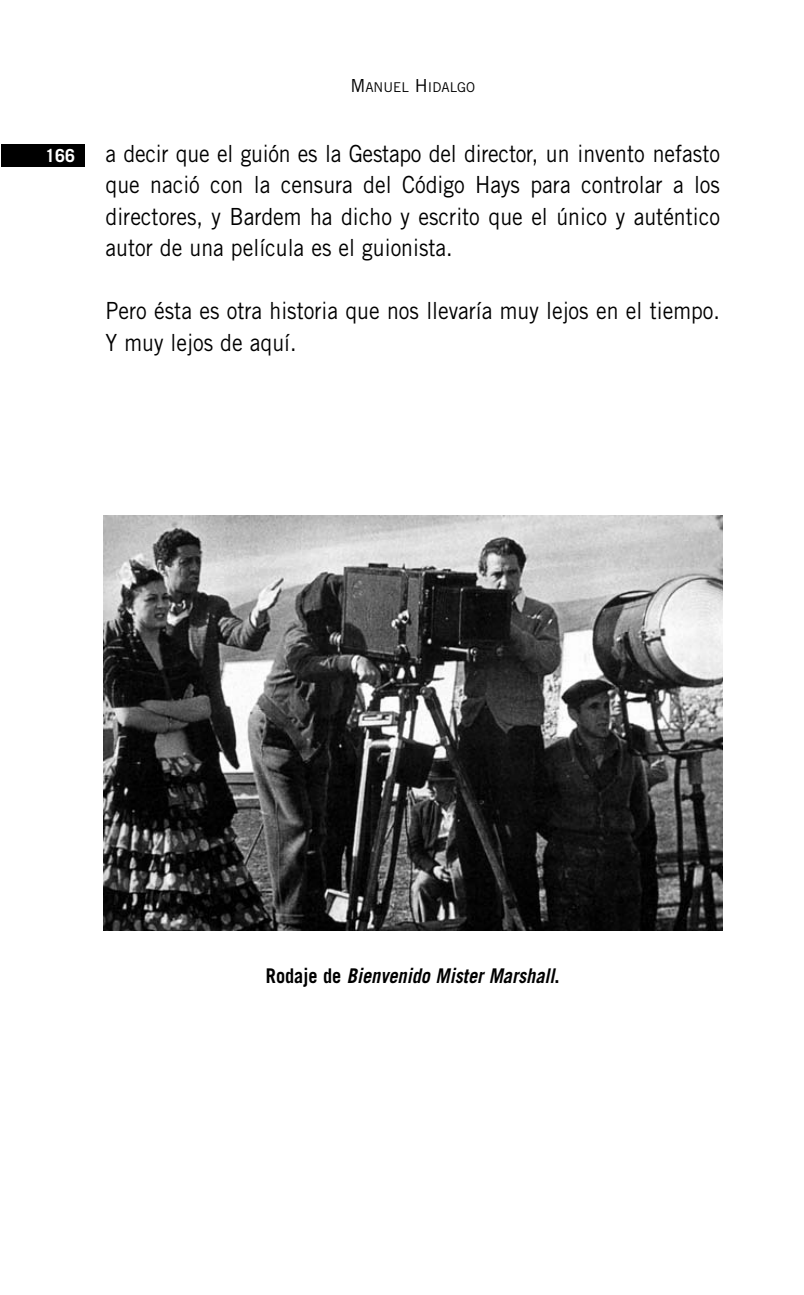
<style>
.page{position:relative;width:804px;height:1295px;background:#fff}
.page>*{position:absolute;margin:0;border:0;box-sizing:border-box;transform-origin:0 0}
.t1{font:23.62px/31.5px "Trade Gothic";color:#000;text-align:justify;scale:.9 1}
.t2{font:italic 700 20.25px "Trade Gothic";color:#000;scale:.9 1}
.t3{font:700 18px "Trade Gothic";color:#fff}
.t4{font:13.5px "Trade Gothic";color:#000}
.s1{font-size:18px}
.s2{font-style:normal}
</style>
<div class="page">
<div style="left:1px;top:144px;width:83px;height:23px;background:#000"></div>
<img style="left:103px;top:516px;width:619px;height:415px">
<p class="t3" style="left:45px;top:149px;width:32px">166</p>
<p class="t4" style="left:350px;top:83px;width:126px"><span class="s1">M</span>ANUEL <span class="s1">H</span>IDALGO</p>
<p class="t1" style="left:105px;top:140px;width:684px">a decir que el guión es la Gestapo del director, un invento nefasto que nació con la censura del Código Hays para controlar a los directores, y Bardem ha dicho y escrito que el único y auténtico autor de una película es el guionista.</p>
<p class="t1" style="left:105px;top:297px;width:684px">Pero ésta es otra historia que nos llevaría muy lejos en el tiempo.<br>Y muy lejos de aquí.</p>
<p class="t2" style="left:266px;top:968px;width:328px"><span class="s2">R o d a j e d e</span> Bienvenido Mister Marshall<span class="s2">.</span></p>
</div>
